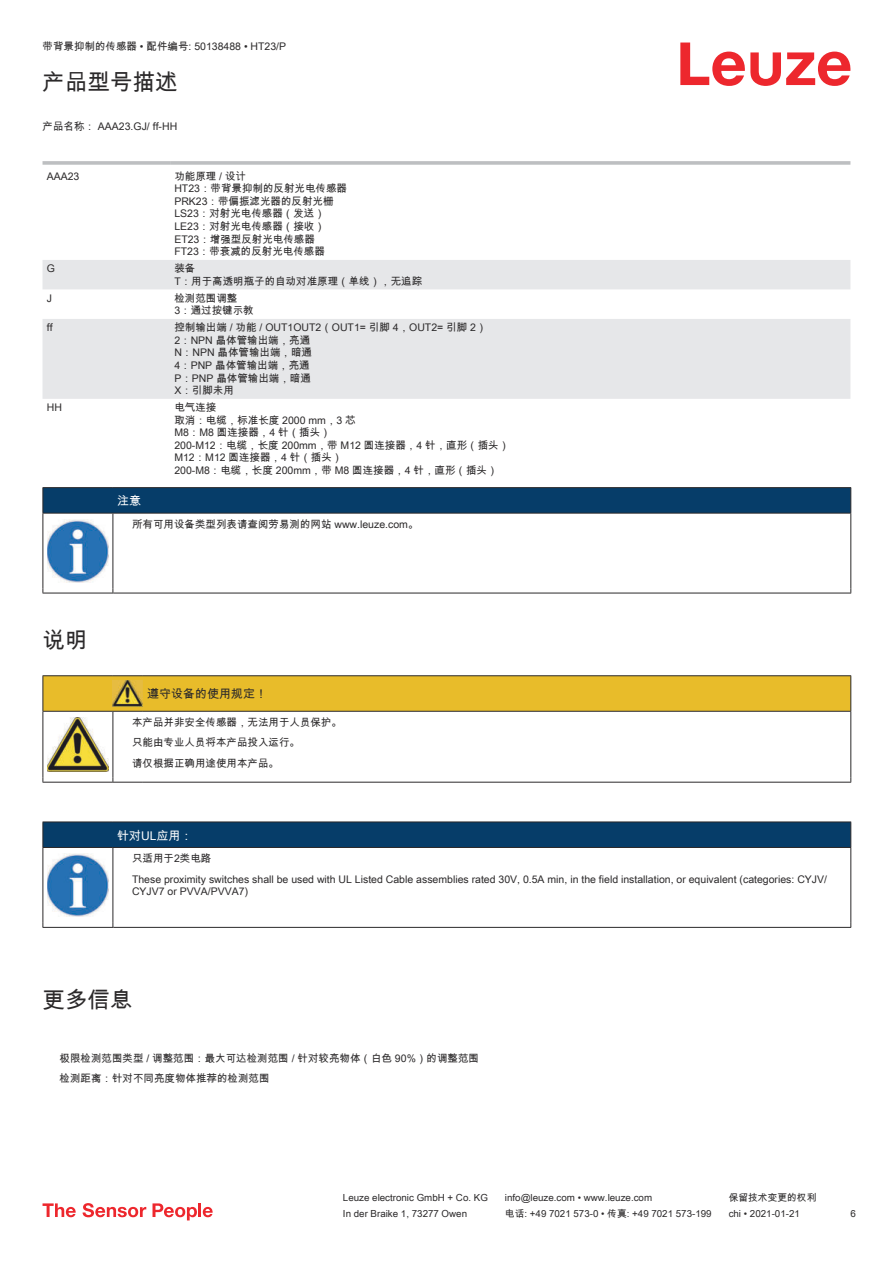
<style>
.page{position:relative;width:893px;height:1263px;background:#fff}
.page>*{position:absolute;margin:0;border:0;box-sizing:border-box;transform-origin:0 0}
.t1{font:22.5px "Arial Unicode MS";color:#2b292a}
.t2{font:12px "Arial Unicode MS";color:#2b292a}
.t3{font:12px "Arial Unicode MS";color:#fff}
.t4{font:10.5px/12.6px "Arial Unicode MS";color:#2b292a}
.t5{font:9.75px "Arial Unicode MS";color:#2b292a}
</style>
<div class="page">
<svg style="left:680px;top:43px;width:170px;height:43px"></svg>
<svg style="left:43px;top:260px;width:807px;height:139px;fill:#e6e7e9"></svg>
<svg style="left:43px;top:161px;width:127px;height:4px"></svg>
<hr style="left:170px;top:161px;width:680px;height:4px;background:#c4c5c7">
<svg style="left:43px;top:1203px;width:33px;height:14px"></svg>
<svg style="left:83px;top:1203px;width:63px;height:14px"></svg>
<svg style="left:153px;top:1203px;width:44px;height:17px"></svg>
<hr style="left:198px;top:1203px;width:3px;height:14px;background:#ed272d">
<svg style="left:203px;top:1207px;width:10px;height:10px"></svg>
<svg style="left:44px;top:514px;width:806px;height:79px"></svg>
<hr style="left:43px;top:487px;width:70px;height:1px;background:#2b292a">
<hr style="left:43px;top:513px;width:70px;height:1px;background:#2b292a">
<hr style="left:113px;top:487px;width:738px;height:1px;background:#2b292a">
<svg style="left:43px;top:488px;width:808px;height:25px;background:#063c67"></svg>
<hr style="left:113px;top:513px;width:738px;height:1px;background:#2b292a">
<hr style="left:43px;top:513px;width:1px;height:75px;background:#2b292a">
<hr style="left:113px;top:513px;width:1px;height:75px;background:#2b292a">
<hr style="left:850px;top:513px;width:1px;height:75px;background:#2b292a">
<hr style="left:43px;top:593px;width:70px;height:1px;background:#2b292a">
<hr style="left:113px;top:593px;width:738px;height:1px;background:#2b292a">
<img style="left:47px;top:519px;width:61px;height:63px">
<div style="left:115px;top:514px;width:734px;height:20px;background:#fff"></div>
<hr style="left:43px;top:675px;width:70px;height:1px;background:#2b292a">
<hr style="left:113px;top:675px;width:30px;height:1px;background:#2b292a">
<hr style="left:143px;top:675px;width:708px;height:1px;background:#2b292a">
<hr style="left:43px;top:782px;width:70px;height:1px;background:#2b292a">
<hr style="left:113px;top:782px;width:30px;height:1px;background:#2b292a">
<hr style="left:143px;top:782px;width:708px;height:1px;background:#2b292a">
<svg style="left:43px;top:676px;width:808px;height:106px"></svg>
<svg style="left:44px;top:901px;width:806px;height:26px"></svg>
<hr style="left:43px;top:821px;width:70px;height:1px;background:#2b292a">
<hr style="left:113px;top:821px;width:738px;height:1px;background:#2b292a">
<hr style="left:43px;top:848px;width:1px;height:75px;background:#2b292a">
<hr style="left:113px;top:848px;width:1px;height:75px;background:#2b292a">
<hr style="left:850px;top:848px;width:1px;height:75px;background:#2b292a">
<hr style="left:43px;top:927px;width:70px;height:1px;background:#2b292a">
<hr style="left:113px;top:927px;width:738px;height:1px;background:#2b292a">
<img style="left:47px;top:901px;width:61px;height:16px">
<svg style="left:43px;top:822px;width:808px;height:79px"></svg>
<p class="t4" style="left:43px;top:40px;width:245px">带背景抑制的传感器 • 配件编号: 50138488 • HT23/P</p>
<h1 class="t1" style="left:43px;top:66px;width:136px">产品型号描述</h1>
<p class="t4" style="left:43px;top:120px;width:136px">产品名称： AAA23.GJ/ ff-HH</p>
<p class="t4" style="left:47px;top:169px;width:34px">AAA23</p>
<p class="t4" style="left:174px;top:169px;width:174px">功能原理 / 设计<br>HT23：带背景抑制的反射光电传感器<br>PRK23：带偏振滤光器的反射光栅<br>LS23：对射光电传感器（发送）<br>LE23：对射光电传感器（接收）<br>ET23：增强型反射光电传感器<br>FT23：带衰减的反射光电传感器</p>
<p class="t4" style="left:47px;top:262px;width:10px">G</p>
<p class="t4" style="left:174px;top:262px;width:249px">装备<br>T：用于高透明瓶子的自动对准原理（单线），无追踪</p>
<p class="t4" style="left:47px;top:291px;width:7px">J</p>
<p class="t4" style="left:174px;top:291px;width:81px">检测范围调整<br>3：通过按键示教</p>
<p class="t4" style="left:47px;top:321px;width:7px">ff</p>
<p class="t4" style="left:174px;top:321px;width:314px">控制输出端 / 功能 / OUT1OUT2（OUT1= 引脚 4，OUT2= 引脚 2）<br>2：NPN 晶体管输出端，亮通<br>N：NPN 晶体管输出端，暗通<br>4：PNP 晶体管输出端，亮通<br>P：PNP 晶体管输出端，暗通<br>X：引脚未用</p>
<p class="t4" style="left:47px;top:402px;width:17px">HH</p>
<p class="t4" style="left:174px;top:401px;width:336px">电气连接<br>取消：电缆，标准长度 2000 mm，3 芯<br>M8：M8 圆连接器，4 针（插头）<br>200-M12：电缆，长度 200mm，带 M12 圆连接器，4 针，直形（插头）<br>M12：M12 圆连接器，4 针（插头）<br>200-M8：电缆，长度 200mm，带 M8 圆连接器，4 针，直形（插头）</p>
<p class="t3" style="left:117px;top:492px;width:25px">注意</p>
<p class="t4" style="left:132px;top:518px;width:288px">所有可用设备类型列表请查阅劳易测的网站 www.leuze.com。</p>
<h1 class="t1" style="left:43px;top:624px;width:46px">说明</h1>
<p class="t2" style="left:147px;top:685px;width:121px">遵守设备的使用规定！</p>
<p class="t4" style="left:132px;top:712px;width:211px;line-height:20.2px">本产品并非安全传感器，无法用于人员保护。只能由专业人员将本产品投入运行。<br>请仅根据正确用途使用本产品。</p>
<p class="t3" style="left:117px;top:826px;width:77px">针对UL应用：</p>
<p class="t4" style="left:132px;top:848px;width:697px;line-height:20.2px">只适用于2类电路<br>These proximity switches shall be used with UL Listed Cable assemblies rated 30V, 0.5A min, in the field installation, or equivalent (categories: CYJV/</p>
<p class="t4" style="left:132px;top:885px;width:118px">CYJV7 or PVVA/PVVA7)</p>
<h1 class="t1" style="left:43px;top:983px;width:91px">更多信息</h1>
<p class="t4" style="left:60px;top:1048px;width:421px;line-height:20.2px">极限检测范围类型 / 调整范围：最大可达检测范围 / 针对较亮物体（白色 90%）的调整范围检测距离：针对不同亮度物体推荐的检测范围</p>
<p class="t5" style="left:343px;top:1191px;width:146px">Leuze electronic GmbH + Co. KG</p>
<p class="t5" style="left:505px;top:1191px;width:149px">info@leuze.com • www.leuze.com</p>
<p class="t5" style="left:729px;top:1191px;width:89px">保留技术变更的权利</p>
<p class="t5" style="left:343px;top:1206px;width:126px">In der Braike 1, 73277 Owen</p>
<p class="t5" style="left:505px;top:1206px;width:208px">电话: +49 7021 573-0 • 传真: +49 7021 573-199</p>
<p class="t5" style="left:729px;top:1206px;width:73px">chi • 2021-01-21</p>
<p class="t5" style="left:850px;top:1209px;width:7px">6</p>
</div>
